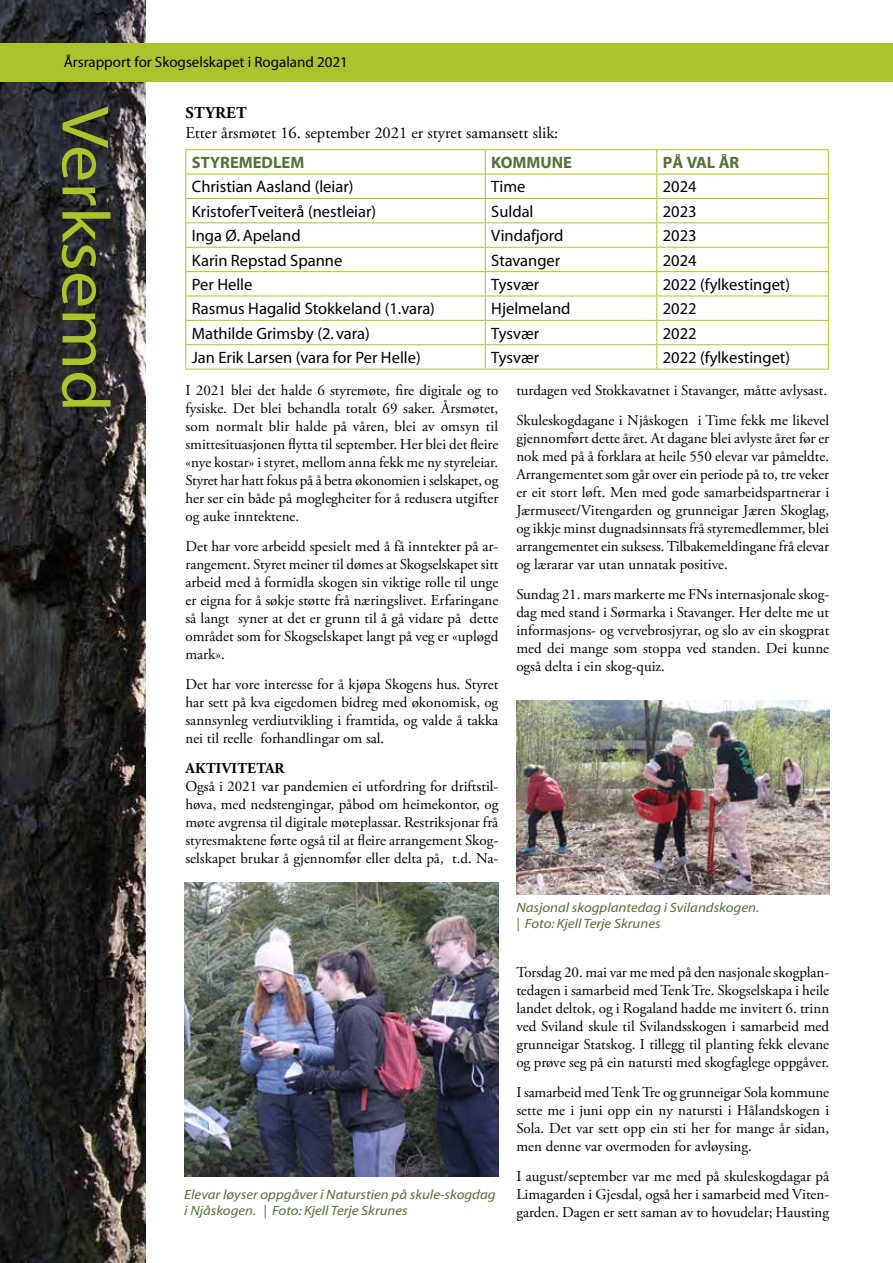
<style>
.page{position:relative;width:893px;height:1263px;background:#fff}
.page>*{position:absolute;margin:0;border:0;box-sizing:border-box;transform-origin:0 0}
.t1{font:67.5px "Myriad";color:#acc32b;scale:1.1 1}
.t2{font:16.5px "Myriad";color:#000}
.t3{font:16.5px "Adobe Garamond Pro";color:#000}
.t4{font:700 16.5px "Myriad";color:#537336}
.t5{font:700 16.5px "Adobe Garamond Pro";letter-spacing:.015em;color:#000}
.t6{font:15px/18px "Adobe Garamond Pro";color:#000;text-align:justify}
.t7{font:15px "Myriad";color:#000}
.t8{font:700 15px "Adobe Garamond Pro";letter-spacing:.015em;color:#000}
.t9{font:italic 13.5px/16.2px "Myriad";color:#537336;scale:1.1 1}
</style>
<div class="page">
<img style="left:0;top:0;width:146px;height:1263px">
<div style="left:0;top:43px;width:893px;height:38px;background:#acc32b"></div>
<img style="left:184px;top:882px;width:314px;height:294px">
<hr style="left:185px;top:149px;width:300px;height:1px;background:#acc32b">
<hr style="left:485px;top:149px;width:172px;height:1px;background:#acc32b">
<hr style="left:657px;top:149px;width:172px;height:1px;background:#acc32b">
<hr style="left:185px;top:174px;width:300px;height:1px;background:#acc32b">
<hr style="left:485px;top:174px;width:172px;height:1px;background:#acc32b">
<hr style="left:657px;top:174px;width:172px;height:1px;background:#acc32b">
<hr style="left:185px;top:198px;width:300px;height:1px;background:#acc32b">
<hr style="left:485px;top:198px;width:172px;height:1px;background:#acc32b">
<hr style="left:657px;top:198px;width:172px;height:1px;background:#acc32b">
<hr style="left:185px;top:222px;width:300px;height:1px;background:#acc32b">
<hr style="left:485px;top:222px;width:172px;height:1px;background:#acc32b">
<hr style="left:657px;top:222px;width:172px;height:1px;background:#acc32b">
<hr style="left:185px;top:247px;width:300px;height:1px;background:#acc32b">
<hr style="left:485px;top:247px;width:172px;height:1px;background:#acc32b">
<hr style="left:657px;top:247px;width:172px;height:1px;background:#acc32b">
<hr style="left:185px;top:271px;width:300px;height:1px;background:#acc32b">
<hr style="left:485px;top:271px;width:172px;height:1px;background:#acc32b">
<hr style="left:657px;top:271px;width:172px;height:1px;background:#acc32b">
<hr style="left:185px;top:296px;width:300px;height:1px;background:#acc32b">
<hr style="left:485px;top:296px;width:172px;height:1px;background:#acc32b">
<hr style="left:657px;top:296px;width:172px;height:1px;background:#acc32b">
<hr style="left:185px;top:320px;width:300px;height:1px;background:#acc32b">
<hr style="left:485px;top:320px;width:172px;height:1px;background:#acc32b">
<hr style="left:657px;top:320px;width:172px;height:1px;background:#acc32b">
<hr style="left:185px;top:344px;width:300px;height:1px;background:#acc32b">
<svg style="left:185px;top:150px;width:1px;height:219px"></svg>
<hr style="left:485px;top:344px;width:172px;height:1px;background:#acc32b">
<svg style="left:485px;top:150px;width:1px;height:219px"></svg>
<hr style="left:657px;top:344px;width:172px;height:1px;background:#acc32b">
<svg style="left:656px;top:150px;width:1px;height:219px"></svg>
<svg style="left:828px;top:150px;width:1px;height:219px"></svg>
<hr style="left:185px;top:369px;width:300px;height:1px;background:#acc32b">
<hr style="left:485px;top:369px;width:172px;height:1px;background:#acc32b">
<hr style="left:657px;top:369px;width:172px;height:1px;background:#acc32b">
<img style="left:516px;top:700px;width:313px;height:194px">
<p class="t7" style="left:64px;top:54px;width:286px">Årsrapport for Skogselskapet i Rogaland 2021</p>
<h1 class="t1" style="left:119px;top:106px;width:279px;rotate:90deg">Verksemd</h1>
<p class="t5" style="left:186px;top:104px;width:63px">STYRET</p>
<p class="t3" style="left:185px;top:123px;width:374px">Etter årsmøtet 16. september 2021 er styret samansett slik:</p>
<p class="t4" style="left:192px;top:154px;width:114px">STYREMEDLEM</p>
<p class="t4" style="left:491px;top:154px;width:82px">KOMMUNE</p>
<p class="t4" style="left:663px;top:154px;width:78px">PÅ VAL ÅR</p>
<p class="t2" style="left:192px;top:179px;width:163px">Christian Aasland (leiar)</p>
<p class="t2" style="left:491px;top:179px;width:36px">Time</p>
<p class="t2" style="left:663px;top:179px;width:35px">2024</p>
<p class="t2" style="left:192px;top:203px;width:186px">KristoferTveiterå (nestleiar)</p>
<p class="t2" style="left:491px;top:203px;width:44px">Suldal</p>
<p class="t2" style="left:663px;top:203px;width:35px">2023</p>
<p class="t2" style="left:192px;top:227px;width:110px">Inga Ø. Apeland</p>
<p class="t2" style="left:491px;top:227px;width:74px">Vindafjord</p>
<p class="t2" style="left:663px;top:227px;width:35px">2023</p>
<p class="t2" style="left:192px;top:252px;width:152px">Karin Repstad Spanne</p>
<p class="t2" style="left:491px;top:252px;width:70px">Stavanger</p>
<p class="t2" style="left:663px;top:252px;width:35px">2024</p>
<p class="t2" style="left:192px;top:276px;width:62px">Per Helle</p>
<p class="t2" style="left:491px;top:276px;width:49px">Tysvær</p>
<p class="t2" style="left:663px;top:276px;width:129px">2022 (fylkestinget)</p>
<p class="t2" style="left:192px;top:301px;width:245px">Rasmus Hagalid Stokkeland (1.vara)</p>
<p class="t2" style="left:491px;top:301px;width:81px">Hjelmeland</p>
<p class="t2" style="left:663px;top:301px;width:35px">2022</p>
<p class="t2" style="left:192px;top:325px;width:179px">Mathilde Grimsby (2. vara)</p>
<p class="t2" style="left:491px;top:325px;width:49px">Tysvær</p>
<p class="t2" style="left:663px;top:325px;width:35px">2022</p>
<p class="t2" style="left:192px;top:349px;width:230px">Jan Erik Larsen (vara for Per Helle)</p>
<p class="t2" style="left:491px;top:349px;width:49px">Tysvær</p>
<p class="t2" style="left:663px;top:349px;width:129px">2022 (fylkestinget)</p>
<p class="t6" style="left:185px;top:381px;width:314px">I 2021 blei det halde 6 styremøte, fire digitale og to fysiske. Det blei behandla totalt 69 saker. Årsmøtet, som normalt blir halde på våren, blei av omsyn til smittesituasjonen flytta til september. Her blei det fleire «nye kostar» i styret, mellom anna fekk me ny styreleiar.<br>Styret har hatt fokus på å betra økonomien i selskapet, og her ser ein både på moglegheiter for å redusera utgifter og auke inntektene.</p>
<p class="t6" style="left:185px;top:537px;width:315px">Det har vore arbeidd spesielt med å få inntekter på ar&shy;rangement. Styret meiner til dømes at Skogselskapet sitt arbeid med å formidla skogen sin viktige rolle til unge er eigna for å søkje støtte frå næringslivet. Erfaringane så langt syner at det er grunn til å gå vidare på dette området som for Skogselskapet langt på veg er «upløgd mark».</p>
<p class="t6" style="left:185px;top:675px;width:314px">Det har vore interesse for å kjøpa Skogens hus. Styret har sett på kva eigedomen bidreg med økonomisk, og sannsynleg verdiutvikling i framtida, og valde å takka nei til reelle forhandlingar om sal.</p>
<p class="t8" style="left:186px;top:759px;width:101px">AKTIVITETAR</p>
<p class="t6" style="left:185px;top:777px;width:314px">Også i 2021 var pandemien ei utfordring for driftstil&shy;høva, med nedstengingar, påbod om heimekontor, og møte avgrensa til digitale møteplassar. Restriksjonar frå styresmaktene førte også til at fleire arrangement Skog&shy;selskapet brukar å gjennomfør eller delta på, t.d. Na-</p>
<p class="t6" style="left:516px;top:375px;width:314px;line-height:30px">turdagen ved Stokkavatnet i Stavanger, måtte avlysast.<br>Skuleskogdagane i Njåskogen i Time fekk me likevel</p>
<p class="t6" style="left:516px;top:429px;width:314px">gjennomført dette året. At dagane blei avlyste året før er nok med på å forklara at heile 550 elevar var påmeldte.<br>Arrangementet som går over ein periode på to, tre veker er eit stort løft. Men med gode samarbeidspartnerar i Jærmuseet/Vitengarden og grunneigar Jæren Skoglag, og ikkje minst dugnadsinnsats frå styremedlemmer, blei arrangementet ein suksess. Tilbakemeldingane frå elevar og lærarar var utan unnatak positive.</p>
<p class="t6" style="left:516px;top:585px;width:314px">Sundag 21. mars markerte me FNs internasjonale skog&shy;dag med stand i Sørmarka i Stavanger. Her delte me ut informasjons- og vervebrosjyrar, og slo av ein skogprat med dei mange som stoppa ved standen. Dei kunne også delta i ein skog-quiz.</p>
<p class="t9" style="left:184px;top:1187px;width:285px">Elevar løyser oppgåver i Naturstien på skule-skogdag i Njåskogen. | Foto: Kjell Terje Skrunes</p>
<p class="t9" style="left:516px;top:900px;width:222px">Nasjonal skogplantedag i Svilandskogen. | Foto: Kjell Terje Skrunes</p>
<p class="t6" style="left:516px;top:963px;width:314px">Torsdag 20. mai var me med på den nasjonale skogplan&shy;tedagen i samarbeid med Tenk Tre. Skogselskapa i heile landet deltok, og i Rogaland hadde me invitert 6. trinn ved Sviland skule til Svilandsskogen i samarbeid med grunneigar Statskog. I tillegg til planting fekk elevane og prøve seg på ein natursti med skogfaglege oppgåver.</p>
<p class="t6" style="left:516px;top:1083px;width:314px">I samarbeid med Tenk Tre og grunneigar Sola kommune sette me i juni opp ein ny natursti i Hålandskogen i Sola. Det var sett opp ein sti her for mange år sidan, men denne var overmoden for avløysing.</p>
<p class="t6" style="left:516px;top:1167px;width:314px">I august/september var me med på skuleskogdagar på Limagarden i Gjesdal, også her i samarbeid med Viten&shy;garden. Dagen er sett saman av to hovudelar; Hausting</p>
</div>
